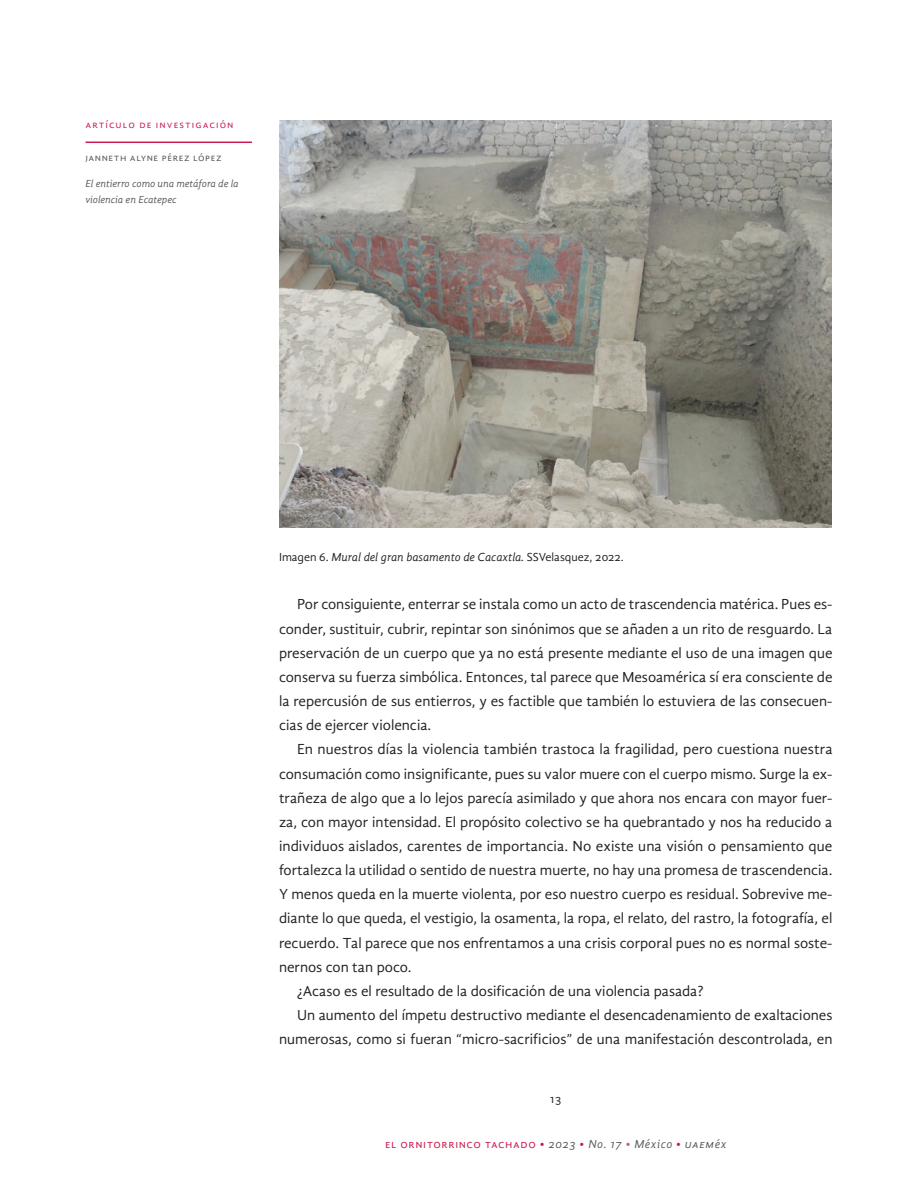
<style>
.page{position:relative;width:918px;height:1188px;background:#fff}
.page>*{position:absolute;margin:0;border:0;box-sizing:border-box;transform-origin:0 0}
.t1{font:15px/24.2px "Gandhi Sans";color:#231f20;text-align:justify}
.t2{font:italic 12px "Gandhi Sans";color:#231f20}
.t3{font:12px "Gandhi Sans";letter-spacing:.05em;color:#ca1b4e}
.t4{font:12px "Gandhi Sans";color:#231f20}
.t5{font:italic 10.5px/16.5px "Gandhi Sans";letter-spacing:-.01em;color:#57585a}
.t6{font:10.5px "Gandhi Sans";letter-spacing:.1em;color:#ca1b4e}
.t7{font:10.5px "Gandhi Sans";letter-spacing:.05em;color:#57585a}
.s1{font-style:normal}
.s2{font-style:italic;color:#57585a}
.s3{color:#d35466}
</style>
<div class="page">
<hr style="left:86px;top:142px;width:166px;height:1px;background:#ca1b4e">
<img style="left:279px;top:120px;width:553px;height:408px">
<p class="t6" style="left:86px;top:119px;width:150px">Artículo DE INVESTIGACIÓN</p>
<p class="t7" style="left:86px;top:152px;width:10px">Janne</p>
<p class="t7" style="left:114px;top:152px;width:86px">th Alyne Pérez Lópe</p>
<p class="t7" style="left:216px;top:152px;width:7px">z</p>
<p class="t5" style="left:86px;top:175px;width:155px">El entierro como una metáfora de la violencia en Ecatepec</p>
<p class="t2" style="left:279px;top:550px;width:346px"><span class="s1">Imagen 6.</span> Mural del gran basamento de Cacaxtla. <span class="s1">SSVelasquez, 2022.</span></p>
<p class="t1" style="left:279px;top:592px;width:555px;text-indent:18px">Por consiguiente, enterrar se instala como un acto de trascendencia matérica. Pues es&shy;conder, sustituir, cubrir, repintar son sinónimos que se añaden a un rito de resguardo. La preservación de un cuerpo que ya no está presente mediante el uso de una imagen que conserva su fuerza simbólica. Entonces, tal parece que Mesoamérica sí era consciente de la repercusión de sus entierros, y es factible que también lo estuviera de las consecuen&shy;cias de ejercer violencia.</p>
<p class="t1" style="left:297px;top:737px;width:537px">En nuestros días la violencia también trastoca la fragilidad, pero cuestiona nuestra</p>
<p class="t1" style="left:279px;top:761px;width:555px">consumación como insignificante, pues su valor muere con el cuerpo mismo. Surge la ex-</p>
<p class="t1" style="left:279px;top:786px;width:555px">trañeza de algo que a lo lejos parecía asimilado y que ahora nos encara con mayor fuer-</p>
<p class="t1" style="left:279px;top:810px;width:555px">za, con mayor intensidad. El propósito colectivo se ha quebrantado y nos ha reducido a</p>
<p class="t1" style="left:279px;top:834px;width:555px">individuos aislados, carentes de importancia. No existe una visión o pensamiento que</p>
<p class="t1" style="left:279px;top:858px;width:555px">fortalezca la utilidad o sentido de nuestra muerte, no hay una promesa de trascendencia.</p>
<p class="t1" style="left:279px;top:882px;width:555px">Y menos queda en la muerte violenta, por eso nuestro cuerpo es residual. Sobrevive me-</p>
<p class="t1" style="left:279px;top:906px;width:555px">diante lo que queda, el vestigio, la osamenta, la ropa, el relato, del rastro, la fotografía, el</p>
<p class="t1" style="left:279px;top:930px;width:555px">recuerdo. Tal parece que nos enfrentamos a una crisis corporal pues no es normal soste-</p>
<p class="t1" style="left:279px;top:955px;width:134px">nernos con tan poco.</p>
<p class="t1" style="left:297px;top:979px;width:408px">¿Acaso es el resultado de la dosificación de una violencia pasada?</p>
<p class="t1" style="left:297px;top:1003px;width:537px">Un aumento del ímpetu destructivo mediante el desencadenamiento de exaltaciones</p>
<p class="t1" style="left:279px;top:1027px;width:555px">numerosas, como si fueran “micro-sacrificios” de una manifestación descontrolada, en</p>
<p class="t4" style="left:550px;top:1092px;width:13px">13</p>
<p class="t3" style="left:385px;top:1137px;width:343px">el orni torrin co tachado • <span class="s2">2023</span> • <span class="s2">No. 17</span> <span class="s3">•</span> <span class="s2">México</span> • <span class="s2">uaeméx</span></p>
</div>
